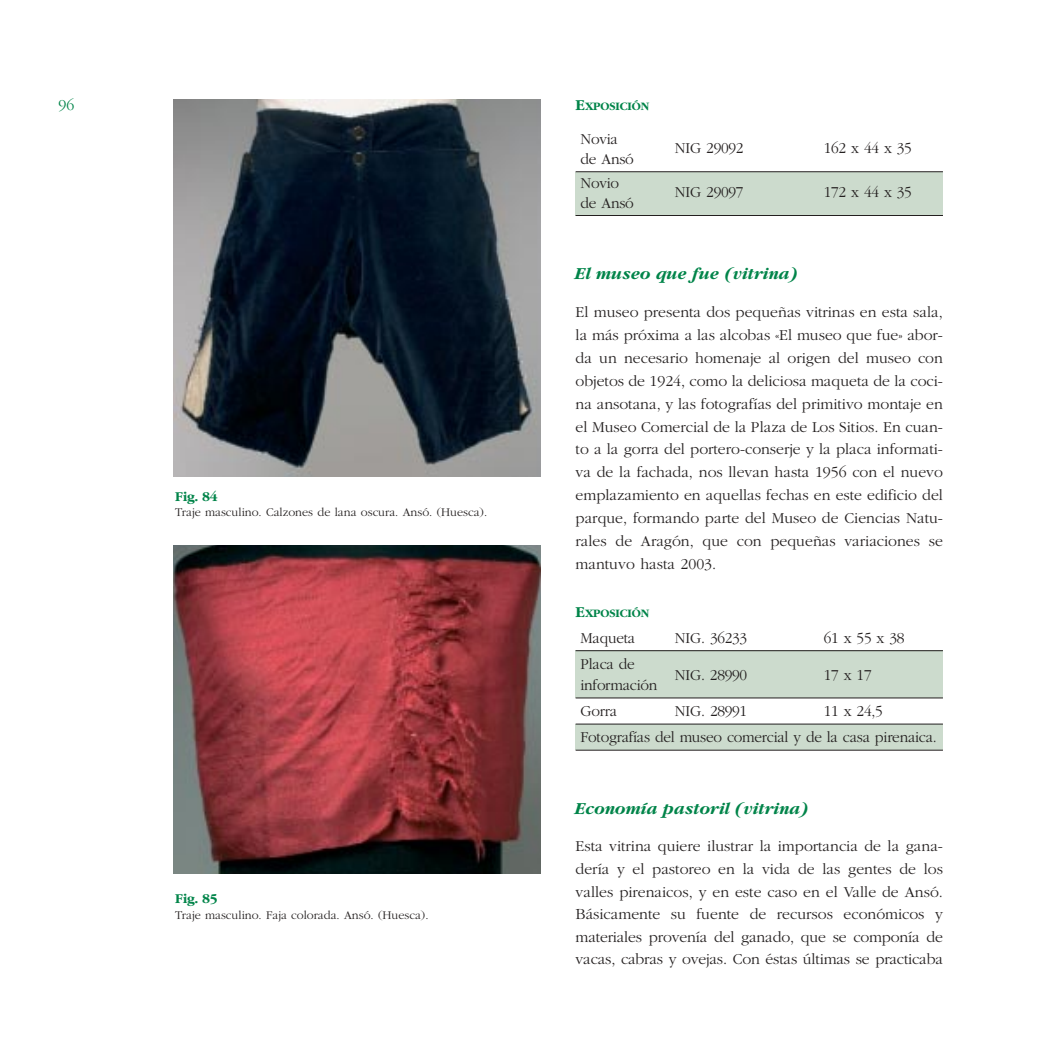
<style>
.page{position:relative;width:1042px;height:1042px;background:#fff}
.page>*{position:absolute;margin:0;border:0;box-sizing:border-box;transform-origin:0 0}
.t1{font:italic 700 17.5px "Garamond";color:#008449}
.t2{font:300 15.75px/22.9px "Garamond";letter-spacing:-.015em;color:#231f1f}
.t3{font:300 15.75px "Garamond";color:#008449}
.t4{font:700 14px "Garamond";letter-spacing:-.015em;color:#008449}
.t5{font:300 12.25px "Garamond";color:#231f1f}
.t6{font:700 11.9px "Garamond";color:#008449}
.s1{font-size:15.75px}
</style>
<div class="page">
<div style="left:575px;top:173px;width:367px;height:43px;background:#ccdbcd"></div>
<div style="left:575px;top:650px;width:367px;height:47px;background:#ccdbcd"></div>
<div style="left:575px;top:724px;width:367px;height:25px;background:#ccdbcd"></div>
<hr style="left:575px;top:171px;width:367px;height:1px;background:#231f1f">
<hr style="left:575px;top:215px;width:367px;height:1px;background:#231f1f">
<hr style="left:575px;top:650px;width:367px;height:1px;background:#231f1f">
<hr style="left:575px;top:697px;width:367px;height:1px;background:#231f1f">
<hr style="left:575px;top:723px;width:367px;height:1px;background:#231f1f">
<hr style="left:575px;top:749px;width:367px;height:1px;background:#231f1f">
<img style="left:173px;top:99px;width:367px;height:377px">
<img style="left:173px;top:545px;width:367px;height:328px">
<p class="t3" style="left:58px;top:99px;width:17px">96</p>
<p class="t6" style="left:575px;top:102px;width:75px"><span class="s1">E</span>XPOSICIÓN</p>
<p class="t2" style="left:580px;top:131px;width:55px;line-height:19.4px">Novia de Ansó</p>
<p class="t2" style="left:674px;top:138px;width:70px">NIG 29092</p>
<p class="t2" style="left:823px;top:138px;width:90px">162 x 44 x 35</p>
<p class="t2" style="left:580px;top:175px;width:55px;line-height:19.4px">Novio de Ansó</p>
<p class="t2" style="left:674px;top:182px;width:70px">NIG 29097</p>
<p class="t2" style="left:823px;top:182px;width:90px">172 x 44 x 35</p>
<p class="t4" style="left:175px;top:491px;width:44px">Fig. 84</p>
<p class="t5" style="left:175px;top:507px;width:313px">Traje masculino. Calzones de lana oscura. Ansó. (Huesca).</p>
<p class="t4" style="left:175px;top:892px;width:44px">Fig. 85</p>
<p class="t5" style="left:175px;top:909px;width:255px">Traje masculino. Faja colorada. Ansó. (Huesca).</p>
<p class="t1" style="left:575px;top:267px;width:225px">El museo que fue (vitrina)</p>
<p class="t2" style="left:575px;top:302px;width:369px;text-align:justify">El museo presenta dos pequeñas vitrinas en esta sala, la más próxima a las alcobas «El museo que fue» abor&shy;da un necesario homenaje al origen del museo con objetos de 1924, como la deliciosa maqueta de la coci&shy;na ansotana, y las fotografías del primitivo montaje en el Museo Comercial de la Plaza de Los Sitios. En cuan&shy;to a la gorra del portero-conserje y la placa informati&shy;va de la fachada, nos llevan hasta 1956 con el nuevo emplazamiento en aquellas fechas en este edificio del parque, formando parte del Museo de Ciencias Natu&shy;rales de Aragón, que con pequeñas variaciones se mantuvo hasta 2003.</p>
<p class="t6" style="left:575px;top:608px;width:75px"><span class="s1">E</span>XPOSICIÓN</p>
<p class="t2" style="left:580px;top:627px;width:56px">Maqueta</p>
<p class="t2" style="left:674px;top:627px;width:74px">NIG. 36233</p>
<p class="t2" style="left:823px;top:627px;width:82px">61 x 55 x 38</p>
<p class="t2" style="left:580px;top:654px;width:78px;line-height:21.2px">Placa de información</p>
<p class="t2" style="left:674px;top:664px;width:74px">NIG. 28990</p>
<p class="t2" style="left:823px;top:664px;width:49px">17 x 17</p>
<p class="t2" style="left:580px;top:700px;width:38px">Gorra</p>
<p class="t2" style="left:674px;top:700px;width:74px">NIG. 28991</p>
<p class="t2" style="left:580px;top:699px;width:357px;line-height:26.1px;text-indent:243px">11 x 24,5<br>Fotografías del museo comercial y de la casa pirenaica.</p>
<p class="t1" style="left:575px;top:802px;width:236px">Economía pastoril (vitrina)</p>
<p class="t2" style="left:575px;top:836px;width:369px;text-align:justify">Esta vitrina quiere ilustrar la importancia de la gana&shy;dería y el pastoreo en la vida de las gentes de los valles pirenaicos, y en este caso en el Valle de Ansó.<br>Básicamente su fuente de recursos económicos y materiales provenía del ganado, que se componía de vacas, cabras y ovejas. Con éstas últimas se practicaba</p>
</div>
